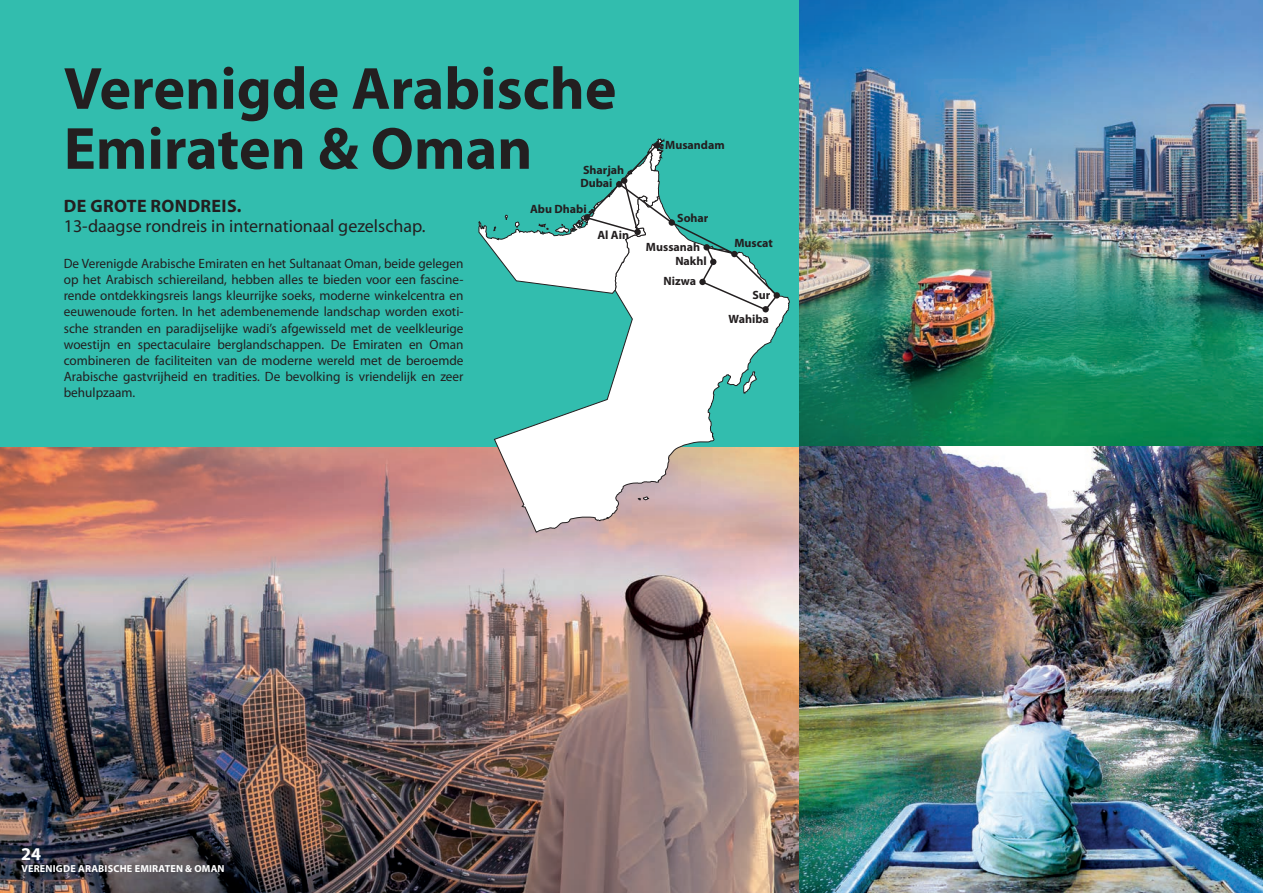
<style>
.page{position:relative;width:1263px;height:893px;background:#fff}
.page>*{position:absolute;margin:0;border:0;box-sizing:border-box;transform-origin:0 0}
.t1{font:700 60px/60px "Myriad Pro";color:#231f20}
.t2{font:18px "Myriad Pro";color:#231f20}
.t3{font:700 18px "Myriad Pro";letter-spacing:.02em;color:#231f20}
.t4{font:700 18px "Myriad Pro";color:#fff}
.t5{font:13.5px/16.2px "Myriad Pro";color:#231f20;text-align:justify}
.t6{font:700 12px/24px "Myriad Pro";color:#231f20;text-align:right}
.t7{font:700 10.2px "Myriad Pro";letter-spacing:.02em;color:#fff}
</style>
<div class="page">
<img style="left:0;top:446px;width:799px;height:447px">
<div style="left:0;top:0;width:799px;height:446px;background:#32bdae"></div>
<img style="left:799px;top:0;width:464px;height:893px">
<svg style="left:494px;top:293px;width:296px;height:240px"></svg>
<svg style="left:743px;top:371px;width:14px;height:23px"></svg>
<svg style="left:638px;top:496px;width:11px;height:5px"></svg>
<div style="left:762px;top:306px;width:7px;height:6px;background:#231f20;border-radius:50%"></div>
<svg style="left:478px;top:138px;width:301px;height:173px"></svg>
<h1 class="t1" style="left:64px;top:57px;width:554px">Verenigde Arabische<br>Emiraten &amp; Oman</h1>
<p class="t6" style="left:583px;top:158px;width:43px">Sharjah</p>
<h2 class="t3" style="left:64px;top:194px;width:179px">DE GROTE RONDREIS.</h2>
<h2 class="t2" style="left:64px;top:215px;width:363px">13-daagse rondreis in internationaal gezelschap.</h2>
<p class="t5" style="left:64px;top:255px;width:401px">De Verenigde Arabische Emiraten en het Sultanaat Oman, beide gelegen op het Arabisch schiereiland, hebben alles te bieden voor een fascine&shy;rende ontdekkingsreis langs kleurrijke soeks, moderne winkelcentra en eeuwenoude forten. In het adembenemende landschap worden exoti&shy;sche stranden en paradijselijke wadi’s afgewisseld met de veelkleurige woestijn en spectaculaire berglandschappen. De Emiraten en Oman combineren de faciliteiten van de moderne wereld met de beroemde Arabische gastvrijheid en tradities. De bevolking is vriendelijk en zeer behulpzaam.</p>
<p class="t6" style="left:580px;top:171px;width:34px">Dubai</p>
<p class="t6" style="left:530px;top:196px;width:58px">Abu Dhabi</p>
<p class="t6" style="left:597px;top:222px;width:33px">Al Ain</p>
<p class="t6" style="left:665px;top:132px;width:61px">Musandam</p>
<p class="t6" style="left:677px;top:206px;width:33px">Sohar</p>
<p class="t6" style="left:675px;top:239px;width:33px;line-height:14.5px;text-align:left;text-indent:-29px">Mussanah<br>Nakhl</p>
<p class="t6" style="left:663px;top:269px;width:34px">Nizwa</p>
<p class="t6" style="left:734px;top:231px;width:40px">Muscat</p>
<p class="t6" style="left:728px;top:282px;width:43px">Sur<br>Wahiba</p>
<h2 class="t4" style="left:21px;top:842px;width:21px">24</h2>
<p class="t7" style="left:21px;top:862px;width:205px">VERENIGDE ARABISCHE EMIRATEN &amp; OMAN</p>
</div>
